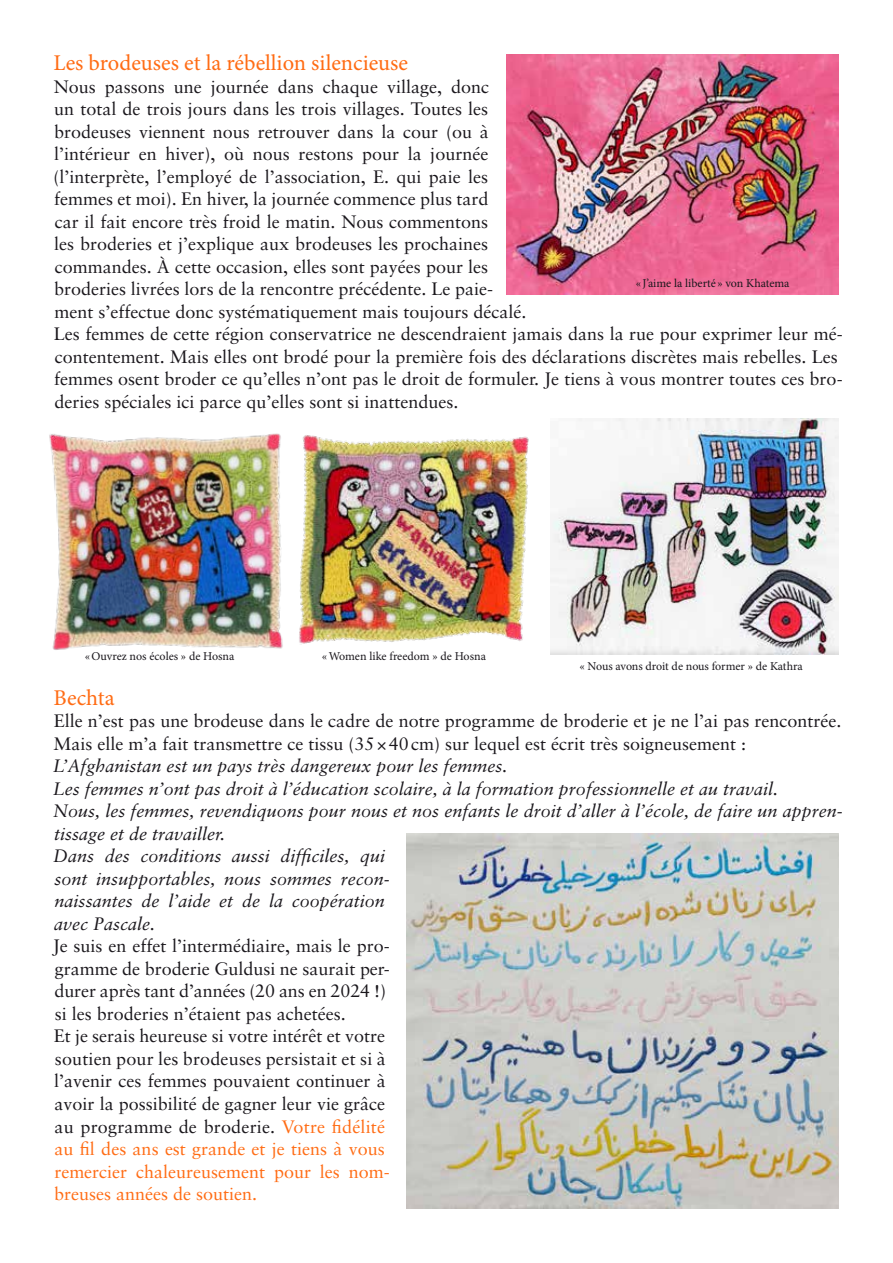
<style>
.page{position:relative;width:893px;height:1263px;background:#fff}
.page>*{position:absolute;margin:0;border:0;box-sizing:border-box;transform-origin:0 0}
.t1{font:22.5px "Minion Pro";color:#ff6c14}
.t2{font:18px/22.5px "Sabon CE";color:#1a171c}
.t3{font:italic 18px/22.5px "Sabon CE";color:#1a171c}
.t4{font:12px "Minion Pro";letter-spacing:-.005em;color:#1a171c}
.s1{color:#ff6c14}
</style>
<div class="page">
<img style="left:550px;top:419px;width:289px;height:236px">
<img style="left:49px;top:433px;width:234px;height:217px">
<img style="left:299px;top:435px;width:230px;height:210px">
<img style="left:506px;top:54px;width:333px;height:241px">
<img style="left:407px;top:833px;width:432px;height:376px">
<p class="t1" style="left:53px;top:48px;width:356px">Les brodeuses et la rébellion silencieuse</p>
<p class="t2" style="left:54px;top:75px;width:791px">Nous passons une journée dans chaque village, donc<br>un total de trois jours dans les trois villages. Toutes les<br>brodeuses viennent nous retrouver dans la cour (ou à<br>l’intérieur en hiver), où nous restons pour la journée<br>(l’interprète, l’employé de l’association, E. qui paie les<br>femmes et moi). En hiver, la journée commence plus tard<br>car il fait encore très froid le matin. Nous commentons<br>les broderies et j’explique aux brodeuses les prochaines<br>commandes. À cette occasion, elles sont payées pour les<br>broderies livrées lors de la rencontre précédente. Le paie-<br>ment s’effectue donc systématiquement mais toujours décalé.<br>Les femmes de cette région conservatrice ne descendraient jamais dans la rue pour exprimer leur mé&shy;contentement. Mais elles ont brodé pour la première fois des déclarations discrètes mais rebelles. Les femmes osent broder ce qu’elles n’ont pas le droit de formuler. Je tiens à vous montrer toutes ces bro&shy;deries spéciales ici parce qu’elles sont si inattendues.</p>
<p class="t4" style="left:636px;top:275px;width:155px">« J’aime la liberté » von Khatema</p>
<p class="t4" style="left:85px;top:648px;width:151px">«Ouvrez nos écoles » de Hosna</p>
<p class="t4" style="left:322px;top:648px;width:166px">«Women like freedom » de Hosna</p>
<p class="t4" style="left:579px;top:658px;width:225px">« Nous avons droit de nous former » de Kathra</p>
<p class="t1" style="left:53px;top:683px;width:63px">Bechta</p>
<p class="t2" style="left:53px;top:710px;width:790px">Elle n’est pas une brodeuse dans le cadre de notre programme de broderie et je ne l’ai pas rencontrée.<br>Mais elle m’a fait transmettre ce tissu (35×40cm) sur lequel est écrit très soigneusement :</p>
<p class="t3" style="left:53px;top:755px;width:791px">L’Afghanistan est un pays très dangereux pour les femmes.<br>Les femmes n’ont pas droit à l’éducation scolaire, à la formation professionnelle et au travail.<br>Nous, les femmes, revendiquons pour nous et nos enfants le droit d’aller à l’école, de faire un appren&shy;tissage et de travailler.<br>Dans des conditions aussi difficiles, qui<br>sont insupportables, nous sommes recon-<br>naissantes de l’aide et de la coopération<br>avec Pascale.</p>
<p class="t2" style="left:53px;top:935px;width:338px">Je suis en effet l’intermédiaire, mais le pro&shy;gramme de broderie Guldusi ne saurait per&shy;durer après tant d’années (20 ans en 2024 !) si les broderies n’étaient pas achetées.<br>Et je serais heureuse si votre intérêt et votre soutien pour les brodeuses persistait et si à l’avenir ces femmes pouvaient continuer à avoir la possibilité de gagner leur vie grâce au programme de broderie. <span class="s1">Votre fidélité au fil des ans est grande et je tiens à vous remercier chaleureusement pour les nom&shy;breuses années de soutien.</span></p>
</div>
